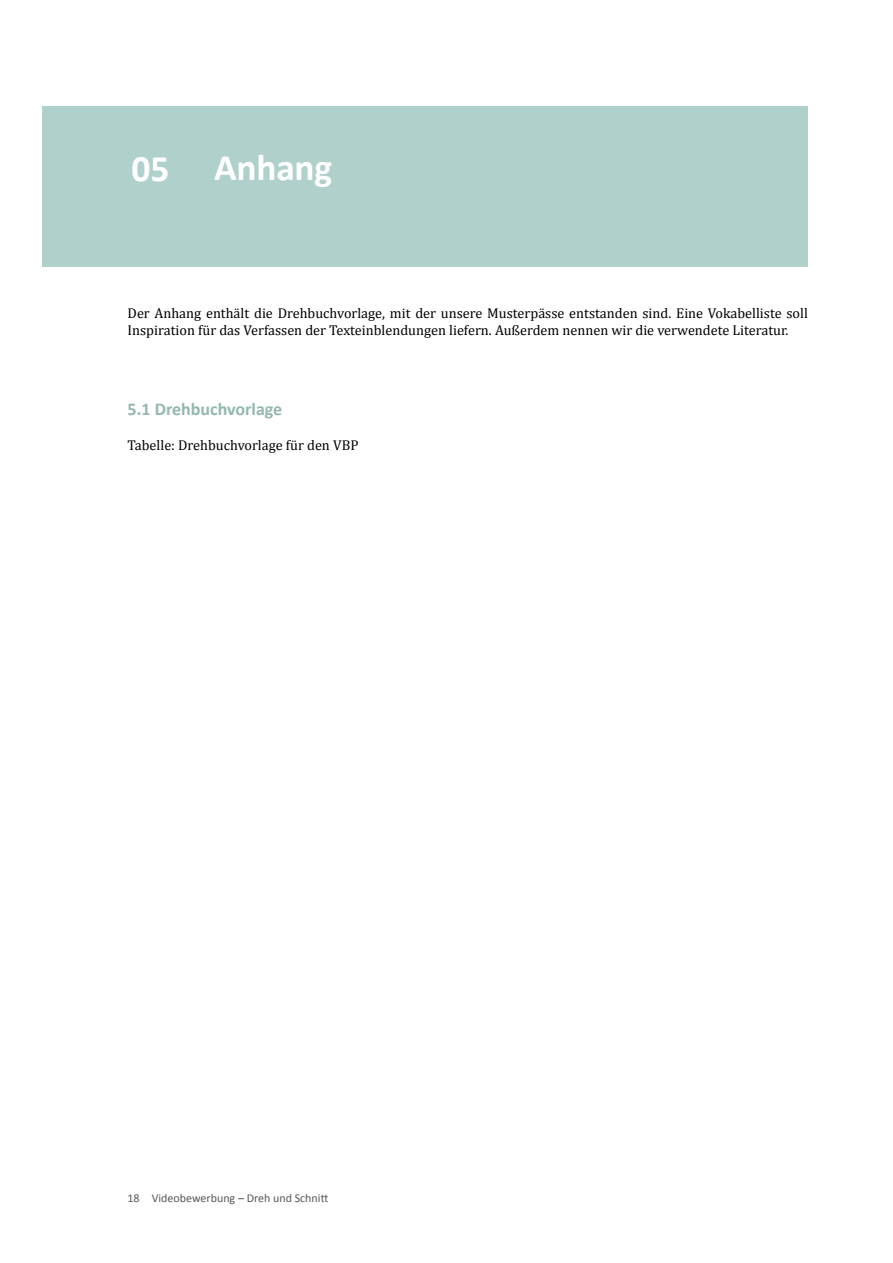
<style>
.page{position:relative;width:893px;height:1263px;background:#fff}
.page>*{position:absolute;margin:0;border:0;box-sizing:border-box;transform-origin:0 0}
.t1{font:700 37.5px "Calibri";letter-spacing:-.005em;color:#fff}
.t2{font:700 18px "Calibri";color:#94b7b1}
.t3{font:14.25px/17.1px "Cambria";color:#000}
.t4{font:12px "Calibri";color:#58585a}
</style>
<div class="page">
<div style="left:43px;top:106px;width:765px;height:161px;background:#afd0cb"></div>
<h1 class="t1" style="left:131px;top:143px;width:202px">05 Anhang</h1>
<p class="t3" style="left:128px;top:305px;width:682px">Der Anhang enthält die Drehbuchvorlage, mit der unsere Musterpässe entstanden sind. Eine Vokabelliste soll<br>Inspiration für das Verfassen der Texteinblendungen liefern. Außerdem nennen wir die verwendete Literatur.</p>
<p class="t2" style="left:128px;top:397px;width:156px">5.1 Drehbuchvorlage</p>
<p class="t3" style="left:128px;top:436px;width:232px">Tabelle: Drehbuchvorlage für den VBP</p>
<p class="t4" style="left:128px;top:1190px;width:202px">18 Videobewerbung – Dreh und Schnitt</p>
</div>
